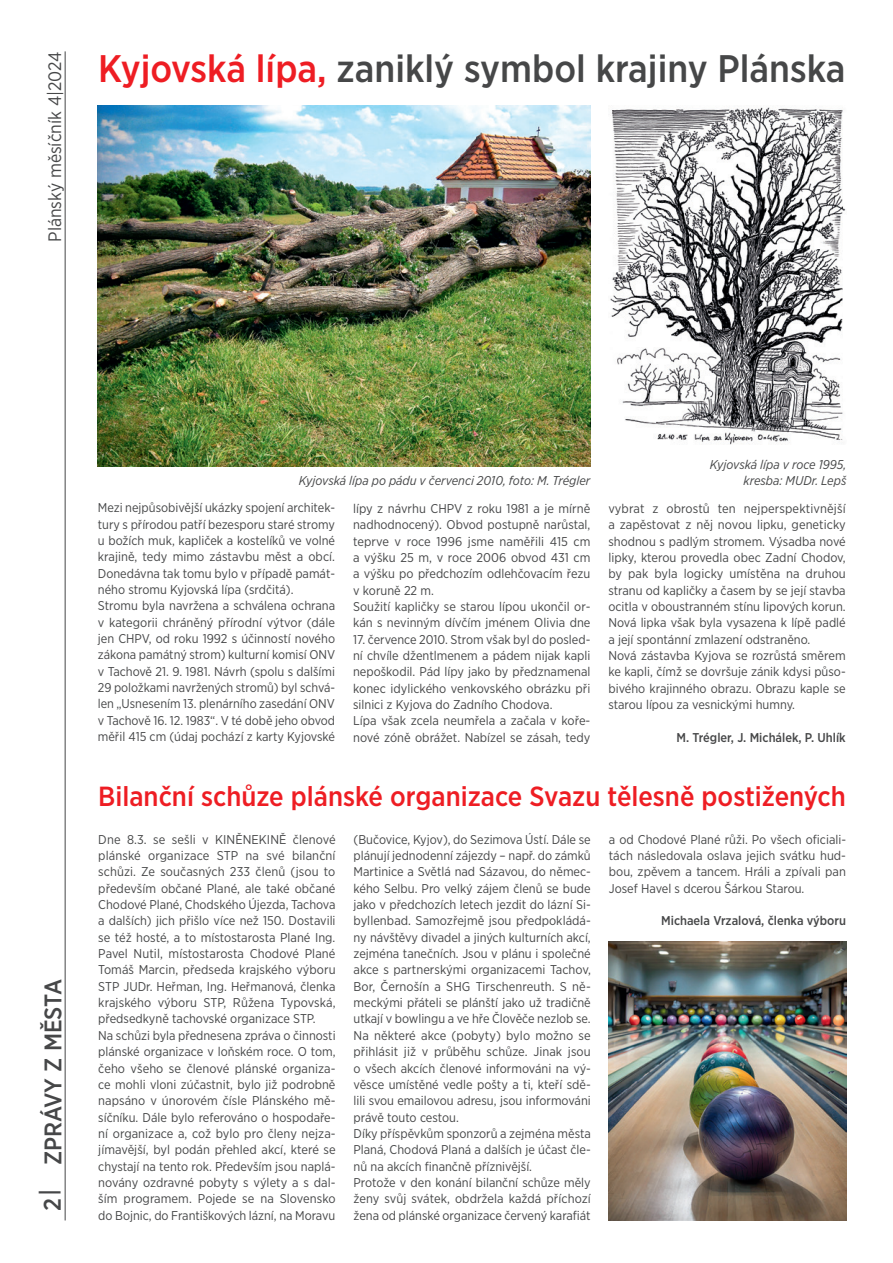
<style>
.page{position:relative;width:893px;height:1263px;background:#fff}
.page>*{position:absolute;margin:0;border:0;box-sizing:border-box;transform-origin:0 0}
.NADPIS_ČLÁNKU{font:500 38.4px "Gotham Narrow";color:#464748}
.NADPIS_ČLÁNKU-2{font:500 27.6px "Gotham Narrow";color:#ee1d23}
.t1{font:500 24px "Gotham Narrow";color:#464748}
.t2{font:18px "Gotham Narrow";color:#464748}
.ČLÁNEK{font:12.75px/16.4px "Gotham Narrow";color:#464748;text-align:justify}
.Popisky_pod_foto{font:italic 12.75px "Gotham Narrow";color:#464748}
.ČLÁNEK-2{font:500 12.75px "Gotham Narrow";color:#464748}
.s1{color:#ee1d23}
</style>
<div class="page">
<hr style="left:65px;top:51px;width:1px;height:1169px;background:#464748">
<img style="left:98px;top:105px;width:492px;height:361px">
<img style="left:610px;top:107px;width:236px;height:338px">
<img style="left:609px;top:942px;width:238px;height:278px">
<h3 class="t2" style="left:44px;top:242px;width:192px;rotate:-90deg">Plánský měsíčník 4|2024</h3>
<p class="NADPIS_ČLÁNKU" style="left:98px;top:44px;width:749px"><span class="s1">Kyjovská lípa,</span> zaniklý symbol krajiny Plánska</p>
<p class="t1" style="left:38px;top:1211px;width:233px;rotate:-90deg">2| ZPRÁVY Z MĚSTA</p>
<p class="Popisky_pod_foto" style="left:299px;top:473px;width:293px">Kyjovská lípa po pádu v červenci 2010, foto: M. Trégler</p>
<p class="ČLÁNEK" style="left:98px;top:499px;width:239px">Mezi nejpůsobivější ukázky spojení architek&shy;tury s přírodou patří bezesporu staré stromy u božích muk, kapliček a kostelíků ve volné krajině, tedy mimo zástavbu měst a obcí.<br>Donedávna tak tomu bylo v případě památ&shy;ného stromu Kyjovská lípa (srdčitá).</p>
<p class="ČLÁNEK" style="left:98px;top:597px;width:239px">Stromu byla navržena a schválena ochrana v kategorii chráněný přírodní výtvor (dále jen CHPV, od roku 1992 s účinností nového zákona památný strom) kulturní komisí ONV v Tachově 21. 9. 1981. Návrh (spolu s dalšími 29 položkami navržených stromů) byl schvá&shy;len „Usnesením 13. plenárního zasedání ONV v Tachově 16. 12. 1983“. V té době jeho obvod měřil 415 cm (údaj pochází z karty Kyjovské</p>
<p class="ČLÁNEK" style="left:353px;top:500px;width:239px">lípy z návrhu CHPV z roku 1981 a je mírně nadhodnocený). Obvod postupně narůstal, teprve v roce 1996 jsme naměřili 415 cm a výšku 25 m, v roce 2006 obvod 431 cm a výšku po předchozím odlehčovacím řezu v koruně 22 m.</p>
<p class="ČLÁNEK" style="left:353px;top:598px;width:239px">Soužití kapličky se starou lípou ukončil or&shy;kán s nevinným dívčím jménem Olivia dne</p>
<p class="ČLÁNEK" style="left:353px;top:631px;width:239px">17. července 2010. Strom však byl do posled&shy;ní chvíle džentlmenem a pádem nijak kapli nepoškodil. Pád lípy jako by předznamenal konec idylického venkovského obrázku při silnici z Kyjova do Zadního Chodova.</p>
<p class="ČLÁNEK" style="left:353px;top:712px;width:239px">Lípa však zcela neumřela a začala v koře&shy;nové zóně obrážet. Nabízel se zásah, tedy</p>
<p class="Popisky_pod_foto" style="left:710px;top:456px;width:138px">Kyjovská lípa v roce 1995,</p>
<p class="Popisky_pod_foto" style="left:743px;top:473px;width:104px">kresba: MUDr. Lepš</p>
<p class="ČLÁNEK" style="left:608px;top:500px;width:239px">vybrat z obrostů ten nejperspektivnější a zapěstovat z něj novou lipku, geneticky shodnou s padlým stromem. Výsadba nové lipky, kterou provedla obec Zadní Chodov, by pak byla logicky umístěna na druhou stranu od kapličky a časem by se její stavba ocitla v oboustranném stínu lipových korun.<br>Nová lipka však byla vysazena k lípě padlé a její spontánní zmlazení odstraněno.</p>
<p class="ČLÁNEK" style="left:608px;top:647px;width:239px">Nová zástavba Kyjova se rozrůstá směrem ke kapli, čímž se dovršuje zánik kdysi půso&shy;bivého krajinného obrazu. Obrazu kaple se starou lípou za vesnickými humny.</p>
<p class="ČLÁNEK-2" style="left:676px;top:729px;width:171px">M. Trégler, J. Michálek, P. Uhlík</p>
<p class="NADPIS_ČLÁNKU-2" style="left:98px;top:778px;width:749px">Bilanční schůze plánské organizace Svazu tělesně postižených</p>
<p class="ČLÁNEK" style="left:98px;top:831px;width:239px">Dne 8.3. se sešli v KINĚNEKINĚ členové plánské organizace STP na své bilanční schůzi. Ze současných 233 členů (jsou to především občané Plané, ale také občané Chodové Plané, Chodského Újezda, Tachova a dalších) jich přišlo více než 150. Dostavili se též hosté, a to místostarosta Plané Ing.<br>Pavel Nutil, místostarosta Chodové Plané Tomáš Marcin, předseda krajského výboru STP JUDr. Heřman, Ing. Heřmanová, členka krajského výboru STP, Růžena Typovská, předsedkyně tachovské organizace STP.</p>
<p class="ČLÁNEK" style="left:98px;top:1027px;width:239px">Na schůzi byla přednesena zpráva o činnosti plánské organizace v loňském roce. O tom, čeho všeho se členové plánské organiza&shy;ce mohli vloni zúčastnit, bylo již podrobně napsáno v únorovém čísle Plánského mě&shy;síčníku. Dále bylo referováno o hospodaře&shy;ní organizace a, což bylo pro členy nejza&shy;jímavější, byl podán přehled akcí, které se chystají na tento rok. Především jsou naplá&shy;novány ozdravné pobyty s výlety a s dal&shy;ším programem. Pojede se na Slovensko do Bojnic, do Františkových lázní, na Moravu</p>
<p class="ČLÁNEK" style="left:354px;top:831px;width:239px">(Bučovice, Kyjov), do Sezimova Ústí. Dále se plánují jednodenní zájezdy – např. do zámků Martinice a Světlá nad Sázavou, do němec&shy;kého Selbu. Pro velký zájem členů se bude jako v předchozích letech jezdit do lázní Si&shy;byllenbad. Samozřejmě jsou předpokládá&shy;ny návštěvy divadel a jiných kulturních akcí, zejména tanečních. Jsou v plánu i společné akce s partnerskými organizacemi Tachov, Bor, Černošín a SHG Tirschenreuth. S ně&shy;meckými přáteli se plánští jako už tradičně utkají v bowlingu a ve hře Člověče nezlob se.</p>
<p class="ČLÁNEK" style="left:354px;top:1027px;width:239px">Na některé akce (pobyty) bylo možno se přihlásit již v průběhu schůze. Jinak jsou o všech akcích členové informováni na vý&shy;věsce umístěné vedle pošty a ti, kteří sdě&shy;lili svou emailovou adresu, jsou informováni právě touto cestou.</p>
<p class="ČLÁNEK" style="left:354px;top:1125px;width:239px">Díky příspěvkům sponzorů a zejména města Planá, Chodová Planá a dalších je účast čle&shy;nů na akcích finančně příznivější.</p>
<p class="ČLÁNEK" style="left:354px;top:1174px;width:239px">Protože v den konání bilanční schůze měly ženy svůj svátek, obdržela každá příchozí žena od plánské organizace červený karafiát</p>
<p class="ČLÁNEK" style="left:609px;top:831px;width:239px">a od Chodové Plané růži. Po všech oficiali&shy;tách následovala oslava jejich svátku hud&shy;bou, zpěvem a tancem. Hráli a zpívali pan Josef Havel s dcerou Šárkou Starou.</p>
<p class="ČLÁNEK-2" style="left:661px;top:913px;width:186px">Michaela Vrzalová, členka výboru</p>
</div>
